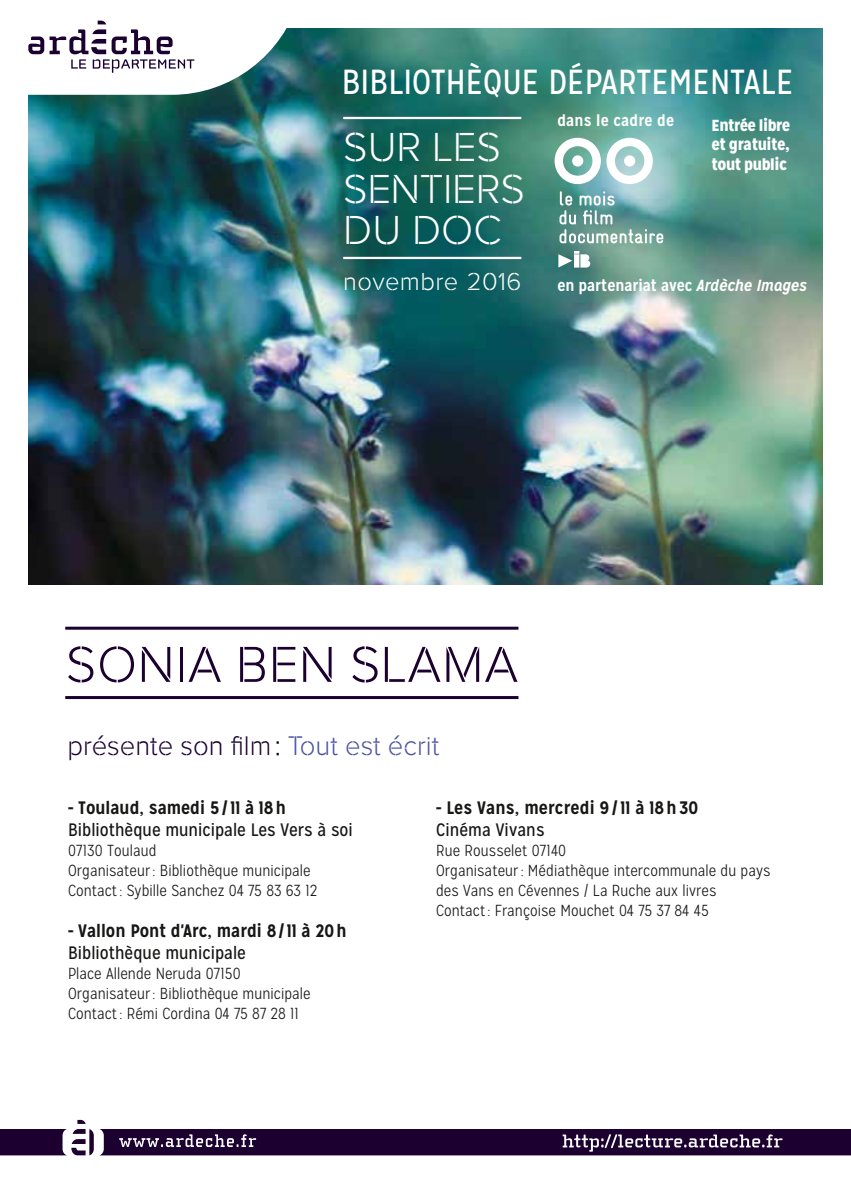
<style>
.page{position:relative;width:851px;height:1191px;background:#fff}
.page>*{position:absolute;margin:0;border:0;box-sizing:border-box;transform-origin:0 0}
.t1{font:52.4px "Rafale RU";letter-spacing:.015em;color:#1b0030}
.t2{font:42px/41.8px "Rafale RU";letter-spacing:-.005em;color:#fff}
.t3{font:34.8px "Mission Gothic";color:#fff}
.t4{font:28px "Rafale RU";color:#1b0030}
.t5{font:25.6px "Rafale RU";letter-spacing:.015em;color:#fff}
.t6{font:700 18px "Mission Gothic";color:#181716}
.t7{font:18px "Mission Gothic";color:#181716}
.t8{font:300 16px/20px "Mission Gothic";letter-spacing:.005em;color:#181716}
.t9{font:700 16px "Mission Gothic";letter-spacing:-.005em;color:#fff}
.t10{font:900 16px/19.2px "Mission Gothic";letter-spacing:.01em;color:#fff;text-align:justify}
.s1{font-style:italic}
.s2{color:#4c54a1}
</style>
<div class="page">
<img style="left:28px;top:28px;width:794px;height:556px">
<svg style="left:28px;top:20px;width:271px;height:75px"></svg>
<hr style="left:65px;top:626px;width:453px;height:3px;background:#1b0030">
<hr style="left:65px;top:696px;width:453px;height:3px;background:#1b0030">
<svg style="left:606px;top:138px;width:46px;height:46px"></svg>
<svg style="left:554px;top:138px;width:46px;height:46px"></svg>
<div style="left:624px;top:155px;width:11px;height:11px;background:#fff;border-radius:50%"></div>
<div style="left:572px;top:155px;width:11px;height:11px;background:#fff;border-radius:50%"></div>
<svg style="left:559px;top:191px;width:104px;height:52px;background:#82afac"></svg>
<svg style="left:558px;top:251px;width:34px;height:16px"></svg>
<hr style="left:343px;top:257px;width:178px;height:2px;background:#fff">
<hr style="left:343px;top:117px;width:178px;height:2px;background:#fff">
<svg style="left:0;top:1119px;width:850px;height:36px"></svg>
<h3 class="t3" style="left:342px;top:61px;width:453px">BIBLIOTHÈQUE DÉPARTEMENTALE</h3>
<h2 class="t2" style="left:343px;top:127px;width:183px">SUR LES<br>SENTIERS<br>DU DOC</h2>
<h3 class="t5" style="left:343px;top:267px;width:179px">novembre 2016</h3>
<p class="t9" style="left:557px;top:111px;width:118px">dans le cadre de</p>
<p class="t10" style="left:711px;top:116px;width:80px">Entrée libre et gratuite, tout public</p>
<p class="t9" style="left:557px;top:275px;width:251px">en partenariat avec <span class="s1">Ardèche Images</span></p>
<h1 class="t1" style="left:66px;top:635px;width:454px">SONIA BEN SLAMA</h1>
<h3 class="t4" style="left:67px;top:730px;width:373px">présente son film: <span class="s2">Tout est écrit</span></h3>
<p class="t6" style="left:68px;top:796px;width:219px">- Toulaud, samedi 5/11 à 18h</p>
<p class="t7" style="left:68px;top:818px;width:286px">Bibliothèque municipale Les Vers à soi</p>
<p class="t8" style="left:68px;top:840px;width:251px">07130 Toulaud<br>Organisateur: Bibliothèque municipale<br>Contact: Sybille Sanchez 04 75 83 63 12</p>
<p class="t6" style="left:68px;top:919px;width:280px">- Vallon Pont d'Arc, mardi 8/11 à 20h</p>
<p class="t7" style="left:68px;top:941px;width:179px">Bibliothèque municipale</p>
<p class="t8" style="left:68px;top:963px;width:244px">Place Allende Neruda 07150<br>Organisateur: Bibliothèque municipale<br>Contact: Rémi Cordina 04 75 87 28 11</p>
<p class="t6" style="left:436px;top:796px;width:263px">- Les Vans, mercredi 9/11 à 18h30</p>
<p class="t7" style="left:436px;top:818px;width:110px">Cinéma Vivans</p>
<p class="t8" style="left:436px;top:840px;width:336px">Rue Rousselet 07140<br>Organisateur: Médiathèque intercommunale du pays des Vans en Cévennes / La Ruche aux livres Contact: Françoise Mouchet 04 75 37 84 45</p>
</div>
